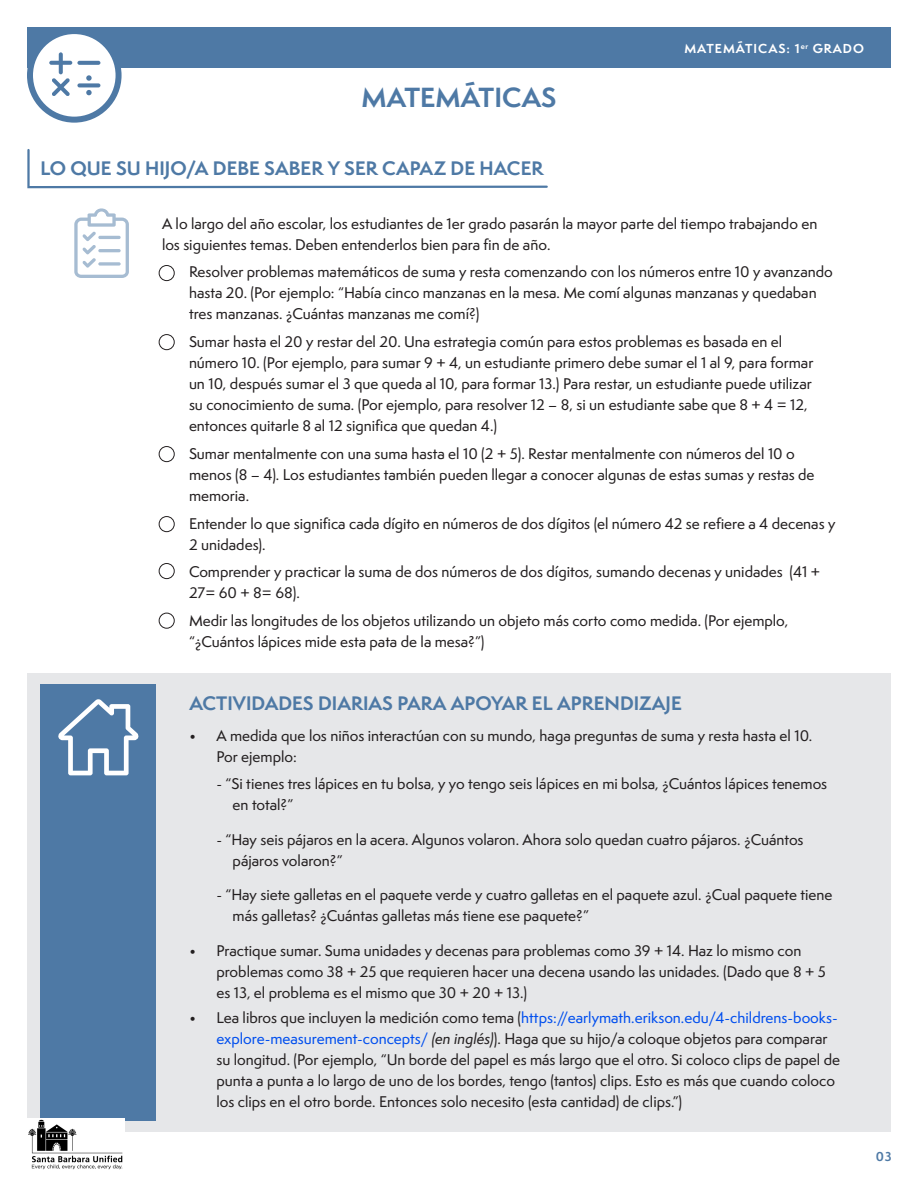
<style>
.page{position:relative;width:918px;height:1188px;background:#fff}
.page>*{position:absolute;margin:0;border:0;box-sizing:border-box;transform-origin:0 0}
.t1{font:700 25.5px "Semplicita Pro";color:#4e79a5}
.t2{font:700 18px "Semplicita Pro";color:#4e79a5}
.t3{font:500 14.25px/21px "Semplicita Pro";color:#231f20}
.t4{font:700 12px "Semplicita Pro";letter-spacing:.08em;color:#fff}
.t5{font:700 12px "Semplicita Pro";color:#4e79a5}
.s1{font-family:"Avant Garde"}
.s2{color:#004eee}
.s3{font-family:"Semplicita Pro Med It";font-weight:400}
</style>
<div class="page">
<div style="left:27px;top:673px;width:864px;height:459px;background:#e6e7e9"></div>
<div style="left:40px;top:685px;width:116px;height:436px;background:#4e79a5"></div>
<div style="left:27px;top:27px;width:864px;height:41px;background:#4e79a5"></div>
<svg style="left:27px;top:149px;width:521px;height:40px"></svg>
<svg style="left:74px;top:208px;width:55px;height:70px"></svg>
<svg style="left:98px;top:262px;width:23px;height:4px"></svg>
<div style="left:159px;top:265px;width:16px;height:16px;border:1px solid #231f20;border-radius:50%"></div>
<div style="left:159px;top:334px;width:16px;height:16px;border:1px solid #231f20;border-radius:50%"></div>
<div style="left:159px;top:613px;width:16px;height:16px;border:1px solid #231f20;border-radius:50%"></div>
<div style="left:159px;top:446px;width:16px;height:16px;border:1px solid #231f20;border-radius:50%"></div>
<div style="left:159px;top:516px;width:16px;height:16px;border:1px solid #231f20;border-radius:50%"></div>
<div style="left:159px;top:563px;width:16px;height:16px;border:1px solid #231f20;border-radius:50%"></div>
<svg style="left:58px;top:699px;width:81px;height:76px"></svg>
<div style="left:30px;top:31px;width:89px;height:89px;background:#fff;border-radius:50%"></div>
<div style="left:27px;top:28px;width:95px;height:95px;border:6px solid #4e79a5;border-radius:50%"></div>
<svg style="left:49px;top:52px;width:23px;height:44px"></svg>
<svg style="left:77px;top:61px;width:23px;height:4px"></svg>
<svg style="left:77px;top:83px;width:23px;height:4px"></svg>
<svg style="left:86px;top:75px;width:6px;height:6px"></svg>
<svg style="left:86px;top:90px;width:6px;height:5px"></svg>
<img style="left:27px;top:1119px;width:98px;height:51px">
<p class="t1" style="left:362px;top:79px;width:196px">MATEMÁTICAS</p>
<p class="t4" style="left:684px;top:39px;width:181px">MATEMÁTICAS: 1<sup>er</sup> GRADO</p>
<p class="t2" style="left:40px;top:155px;width:505px">LO QUE SU HIJO/A DEBE SABER Y SER CAPAZ DE HACER</p>
<p class="t3" style="left:162px;top:213px;width:657px">A lo largo del año escolar, los estudiantes de 1er grado pasarán la mayor parte del tiempo trabajando en los siguientes temas. Deben entenderlos bien para fin de año.</p>
<p class="t3" style="left:189px;top:261px;width:645px;text-indent:-27px"><span class="s1">•</span> Resolver problemas matemáticos de suma y resta comenzando con los números entre 10 y avanzando hasta 20. (Por ejemplo: “Había cinco manzanas en la mesa. Me comí algunas manzanas y quedaban tres manzanas. ¿Cuántas manzanas me comí?)</p>
<p class="t3" style="left:189px;top:331px;width:626px;text-indent:-27px"><span class="s1">•</span> Sumar hasta el 20 y restar del 20. Una estrategia común para estos problemas es basada en el número 10. (Por ejemplo, para sumar 9 + 4, un estudiante primero debe sumar el 1 al 9, para formar un 10, después sumar el 3 que queda al 10, para formar 13.) Para restar, un estudiante puede utilizar su conocimiento de suma. (Por ejemplo, para resolver 12 – 8, si un estudiante sabe que 8 + 4 = 12, entonces quitarle 8 al 12 significa que quedan 4.)</p>
<p class="t3" style="left:189px;top:443px;width:627px;text-indent:-27px"><span class="s1">•</span> Sumar mentalmente con una suma hasta el 10 (2 + 5). Restar mentalmente con números del 10 o menos (8 – 4). Los estudiantes también pueden llegar a conocer algunas de estas sumas y restas de memoria.</p>
<p class="t3" style="left:189px;top:513px;width:648px;text-indent:-27px"><span class="s1">•</span> Entender lo que significa cada dígito en números de dos dígitos (el número 42 se refiere a 4 decenas y<br>2 unidades).</p>
<p class="t3" style="left:189px;top:561px;width:633px;text-indent:-27px"><span class="s1">•</span> Comprender y practicar la suma de dos números de dos dígitos, sumando decenas y unidades (41 +<br>27= 60 + 8= 68).</p>
<p class="t3" style="left:189px;top:610px;width:601px;text-indent:-27px"><span class="s1">•</span> Medir las longitudes de los objetos utilizando un objeto más corto como medida. (Por ejemplo, “¿Cuántos lápices mide esta pata de la mesa?”)</p>
<p class="t2" style="left:189px;top:690px;width:494px">ACTIVIDADES DIARIAS PARA APOYAR EL APRENDIZAJE</p>
<p class="t3" style="left:216px;top:725px;width:597px;text-indent:-27px">• A medida que los niños interactúan con su mundo, haga preguntas de suma y resta hasta el 10.<br>Por ejemplo:</p>
<p class="t3" style="left:233px;top:773px;width:596px;text-indent:-16px">- “Si tienes tres lápices en tu bolsa, y yo tengo seis lápices en mi bolsa, ¿Cuántos lápices tenemos en total?”</p>
<p class="t3" style="left:233px;top:829px;width:572px;text-indent:-16px">- “Hay seis pájaros en la acera. Algunos volaron. Ahora solo quedan cuatro pájaros. ¿Cuántos pájaros volaron?”</p>
<p class="t3" style="left:233px;top:884px;width:601px;text-indent:-16px">- “Hay siete galletas en el paquete verde y cuatro galletas en el paquete azul. ¿Cual paquete tiene más galletas? ¿Cuántas galletas más tiene ese paquete?”</p>
<p class="t3" style="left:216px;top:940px;width:611px;text-indent:-27px">• Practique sumar. Suma unidades y decenas para problemas como 39 + 14. Haz lo mismo con problemas como 38 + 25 que requieren hacer una decena usando las unidades. (Dado que 8 + 5 es 13, el problema es el mismo que 30 + 20 + 13.)</p>
<p class="t3" style="left:216px;top:1007px;width:625px;text-indent:-27px">• Lea libros que incluyen la medición como tema (<span class="s2">https://earlymath.erikson.edu/4-childrens-books&shy;explore-measurement-concepts/</span> <span class="s3">(en inglés)</span>). Haga que su hijo/a coloque objetos para comparar su longitud. (Por ejemplo, “Un borde del papel es más largo que el otro. Si coloco clips de papel de punta a punta a lo largo de uno de los bordes, tengo (tantos) clips. Esto es más que cuando coloco los clips en el otro borde. Entonces solo necesito (esta cantidad) de clips.”)</p>
<p class="t5" style="left:876px;top:1147px;width:18px">03</p>
</div>
